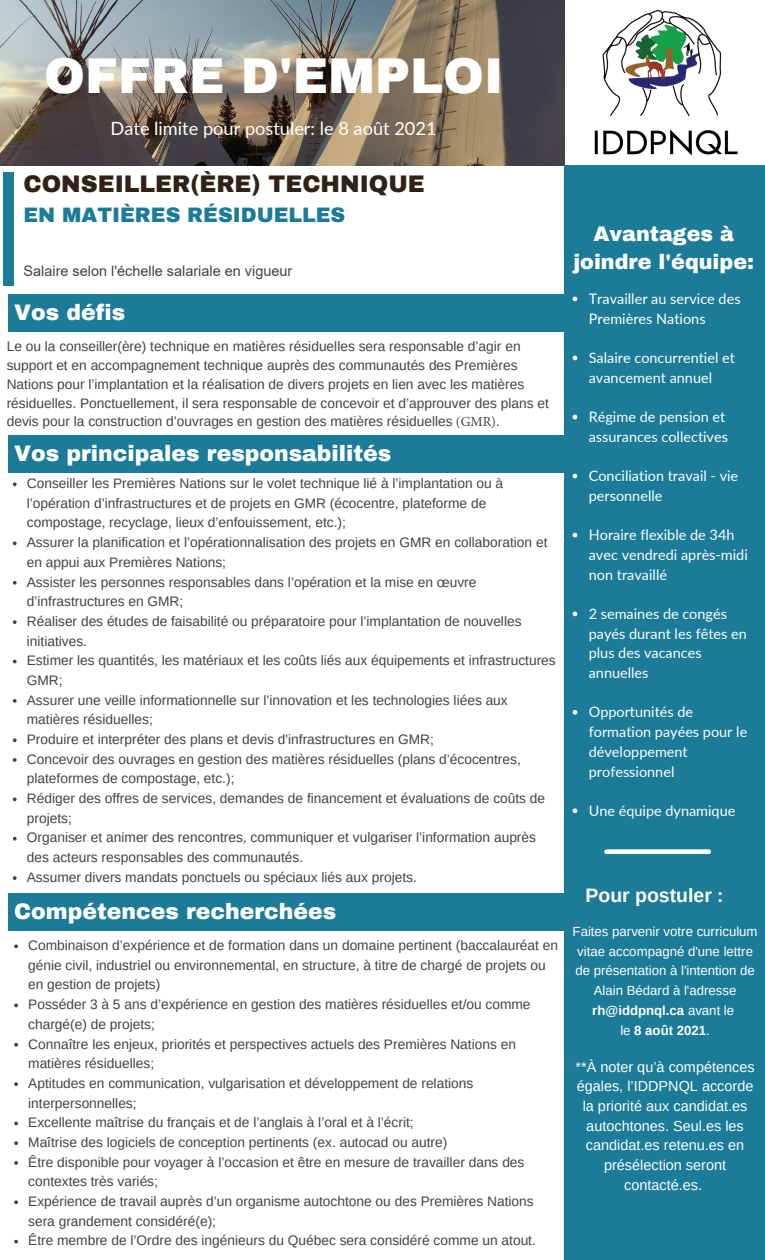
<style>
.page{position:relative;width:765px;height:1260px;background:#fff}
.page>*{position:absolute;margin:0;border:0;box-sizing:border-box;transform-origin:0 0}
.t1{font:900 49.12px "Archivo";color:#fff}
.t2{font:900 23.5px "Archivo";color:#312119}
.t3{font:900 22px "Archivo";color:#fff}
.t4{font:900 20.75px/28.1px "Archivo";color:#fff;text-align:center}
.t5{font:900 20.5px "Archivo";color:#1b7b99}
.t6{font:700 19.5px "Arimo";color:#fff}
.t7{font:18.25px "Lato";color:#fff}
.t8{font:14.5px/19.8px "Lato";color:#fff}
.t9{font:14.5px/19.8px "Arimo";color:#fff;text-align:center}
.t10{font:14.5px "Arial";color:#454146}
.t11{font:13.75px/19.8px "Arimo";color:#454146}
.t12{font:13.25px/19.8px "Arimo";color:#fff;text-align:center}
.t13{font:700 13.25px "Arimo";color:#fff}
.s1{font-family:"Minion Pro"}
.s2{font-weight:700}
.s3{font-weight:400}
</style>
<div class="page">
<img style="left:0;top:0;width:564px;height:166px">
<div style="left:564px;top:166px;width:201px;height:1094px;background:#1b7b99"></div>
<div style="left:8px;top:893px;width:562px;height:38px;background:#1b7b99"></div>
<div style="left:607px;top:849px;width:102px;height:5px;background:#fff"></div>
<div style="left:3px;top:173px;width:11px;height:113px;background:#1b7b99"></div>
<div style="left:8px;top:294px;width:562px;height:38px;background:#1b7b99"></div>
<div style="left:8px;top:435px;width:562px;height:38px;background:#1b7b99"></div>
<img style="left:593px;top:11px;width:145px;height:155px">
<svg style="left:13px;top:482px;width:4px;height:4px"></svg>
<svg style="left:13px;top:542px;width:4px;height:3px"></svg>
<svg style="left:13px;top:581px;width:4px;height:4px"></svg>
<svg style="left:13px;top:620px;width:4px;height:4px"></svg>
<svg style="left:13px;top:660px;width:4px;height:3px"></svg>
<svg style="left:13px;top:699px;width:4px;height:4px"></svg>
<svg style="left:13px;top:738px;width:4px;height:4px"></svg>
<svg style="left:13px;top:758px;width:4px;height:4px"></svg>
<svg style="left:13px;top:797px;width:4px;height:4px"></svg>
<svg style="left:13px;top:837px;width:4px;height:4px"></svg>
<svg style="left:13px;top:876px;width:4px;height:4px"></svg>
<svg style="left:573px;top:297px;width:4px;height:4px"></svg>
<svg style="left:573px;top:356px;width:4px;height:4px"></svg>
<svg style="left:573px;top:415px;width:4px;height:4px"></svg>
<svg style="left:573px;top:474px;width:4px;height:4px"></svg>
<svg style="left:573px;top:533px;width:4px;height:4px"></svg>
<svg style="left:573px;top:612px;width:4px;height:4px"></svg>
<svg style="left:573px;top:710px;width:4px;height:5px"></svg>
<svg style="left:573px;top:808px;width:4px;height:5px"></svg>
<svg style="left:14px;top:944px;width:4px;height:4px"></svg>
<svg style="left:14px;top:1004px;width:4px;height:3px"></svg>
<svg style="left:14px;top:1043px;width:4px;height:4px"></svg>
<svg style="left:14px;top:1082px;width:4px;height:4px"></svg>
<svg style="left:14px;top:1122px;width:4px;height:3px"></svg>
<svg style="left:14px;top:1141px;width:4px;height:4px"></svg>
<svg style="left:14px;top:1161px;width:4px;height:4px"></svg>
<svg style="left:14px;top:1200px;width:4px;height:4px"></svg>
<svg style="left:14px;top:1240px;width:4px;height:4px"></svg>
<p class="t1" style="left:44px;top:50px;width:460px">OFFRE D'EMPLOI</p>
<p class="t7" style="left:111px;top:117px;width:327px">Date limite pour postuler: le 8 août 2021</p>
<p class="t2" style="left:24px;top:172px;width:403px">CONSEILLER(ÈRE) TECHNIQUE</p>
<p class="t5" style="left:24px;top:204px;width:323px">EN MATIÈRES RÉSIDUELLES</p>
<p class="t10" style="left:24px;top:261px;width:270px">Salaire selon l'échelle salariale en vigueur</p>
<p class="t3" style="left:14px;top:301px;width:113px">Vos défis</p>
<p class="t11" style="left:7px;top:337px;width:544px;line-height:18.5px">Le ou la conseiller(ère) technique en matières résiduelles sera responsable d’agir en support et en accompagnement technique auprès des communautés des Premières Nations pour l’implantation et la réalisation de divers projets en lien avec les matières résiduelles. Ponctuellement, il sera responsable de concevoir et d’approuver des plans et devis pour la construction d’ouvrages en gestion des matières résiduelles <span class="s1">(GMR)</span>.</p>
<p class="t3" style="left:14px;top:442px;width:379px">Vos principales responsabilités</p>
<p class="t11" style="left:27px;top:473px;width:478px">Conseiller les Premières Nations sur le volet technique lié à l’implantation ou à l’opération d’infrastructures et de projets en GMR (écocentre, plateforme de compostage, recyclage, lieux d’enfouissement, etc.);</p>
<p class="t11" style="left:27px;top:532px;width:522px">Assurer la planification et l’opérationnalisation des projets en GMR en collaboration et en appui aux Premières Nations;</p>
<p class="t11" style="left:27px;top:572px;width:451px">Assister les personnes responsables dans l’opération et la mise en œuvre d’infrastructures en GMR;</p>
<p class="t11" style="left:27px;top:611px;width:496px">Réaliser des études de faisabilité ou préparatoire pour l’implantation de nouvelles initiatives.</p>
<p class="t11" style="left:27px;top:651px;width:531px">Estimer les quantités, les matériaux et les coûts liés aux équipements et infrastructures<br>GMR;</p>
<p class="t11" style="left:27px;top:690px;width:483px">Assurer une veille informationnelle sur l’innovation et les technologies liées aux matières résiduelles;</p>
<p class="t11" style="left:27px;top:729px;width:409px">Produire et interpréter des plans et devis d'infrastructures en GMR;</p>
<p class="t11" style="left:27px;top:749px;width:496px">Concevoir des ouvrages en gestion des matières résiduelles (plans d’écocentres, plateformes de compostage, etc.);</p>
<p class="t11" style="left:27px;top:788px;width:520px">Rédiger des offres de services, demandes de financement et évaluations de coûts de projets;</p>
<p class="t11" style="left:27px;top:828px;width:511px">Organiser et animer des rencontres, communiquer et vulgariser l’information auprès des acteurs responsables des communautés.</p>
<p class="t11" style="left:27px;top:867px;width:392px">Assumer divers mandats ponctuels ou spéciaux liés aux projets.</p>
<p class="t3" style="left:14px;top:899px;width:324px">Compétences recherchées</p>
<p class="t11" style="left:28px;top:935px;width:531px">Combinaison d’expérience et de formation dans un domaine pertinent (baccalauréat en génie civil, industriel ou environnemental, en structure, à titre de chargé de projets ou en gestion de projets)</p>
<p class="t11" style="left:28px;top:994px;width:504px">Posséder 3 à 5 ans d’expérience en gestion des matières résiduelles et/ou comme chargé(e) de projets;</p>
<p class="t11" style="left:28px;top:1034px;width:489px">Connaître les enjeux, priorités et perspectives actuels des Premières Nations en matières résiduelles;</p>
<p class="t11" style="left:28px;top:1073px;width:447px">Aptitudes en communication, vulgarisation et développement de relations interpersonnelles;</p>
<p class="t11" style="left:28px;top:1113px;width:387px">Excellente maîtrise du français et de l’anglais à l’oral et à l’écrit;</p>
<p class="t11" style="left:28px;top:1132px;width:421px">Maîtrise des logiciels de conception pertinents (ex. autocad ou autre)</p>
<p class="t11" style="left:28px;top:1152px;width:498px">Être disponible pour voyager à l’occasion et être en mesure de travailler dans des contextes très variés;</p>
<p class="t11" style="left:28px;top:1191px;width:507px">Expérience de travail auprès d’un organisme autochtone ou des Premières Nations sera grandement considéré(e);</p>
<p class="t11" style="left:28px;top:1231px;width:509px">Être membre de l’Ordre des ingénieurs du Québec sera considéré comme un atout.</p>
<p class="t4" style="left:573px;top:220px;width:182px">Avantages à joindre l'équipe:</p>
<p class="t8" style="left:589px;top:289px;width:153px">Travailler au service des<br>Premières Nations</p>
<p class="t8" style="left:589px;top:348px;width:148px">Salaire concurrentiel et avancement annuel</p>
<p class="t8" style="left:589px;top:407px;width:141px">Régime de pension et assurances collectives</p>
<p class="t8" style="left:589px;top:466px;width:151px">Conciliation travail - vie personnelle</p>
<p class="t8" style="left:589px;top:525px;width:161px">Horaire flexible de 34h avec vendredi après-midi non travaillé</p>
<p class="t8" style="left:589px;top:604px;width:160px">2 semaines de congés payés durant les fêtes en plus des vacances annuelles</p>
<p class="t8" style="left:589px;top:702px;width:160px">Opportunités de formation payées pour le développement professionnel</p>
<p class="t8" style="left:589px;top:800px;width:148px">Une équipe dynamique</p>
<p class="t6" style="left:586px;top:884px;width:140px">Pour postuler :</p>
<p class="t12" style="left:573px;top:922px;width:187px">Faites parvenir votre curriculum vitae accompagné d'une lettre de présentation à l'intention de<br>Alain Bédard à l'adresse <span class="s2">rh@iddpnql.ca</span> avant le</p>
<p class="t13" style="left:620px;top:1023px;width:91px"><span class="s3">le</span> 8 août 2021<span class="s3">.</span></p>
<p class="t9" style="left:575px;top:1057px;width:181px">**À noter qu’à compétences égales, l’IDDPNQL accorde la priorité aux candidat.es autochtones. Seul.es les candidat.es retenu.es en présélection seront contacté.es.</p>
</div>
